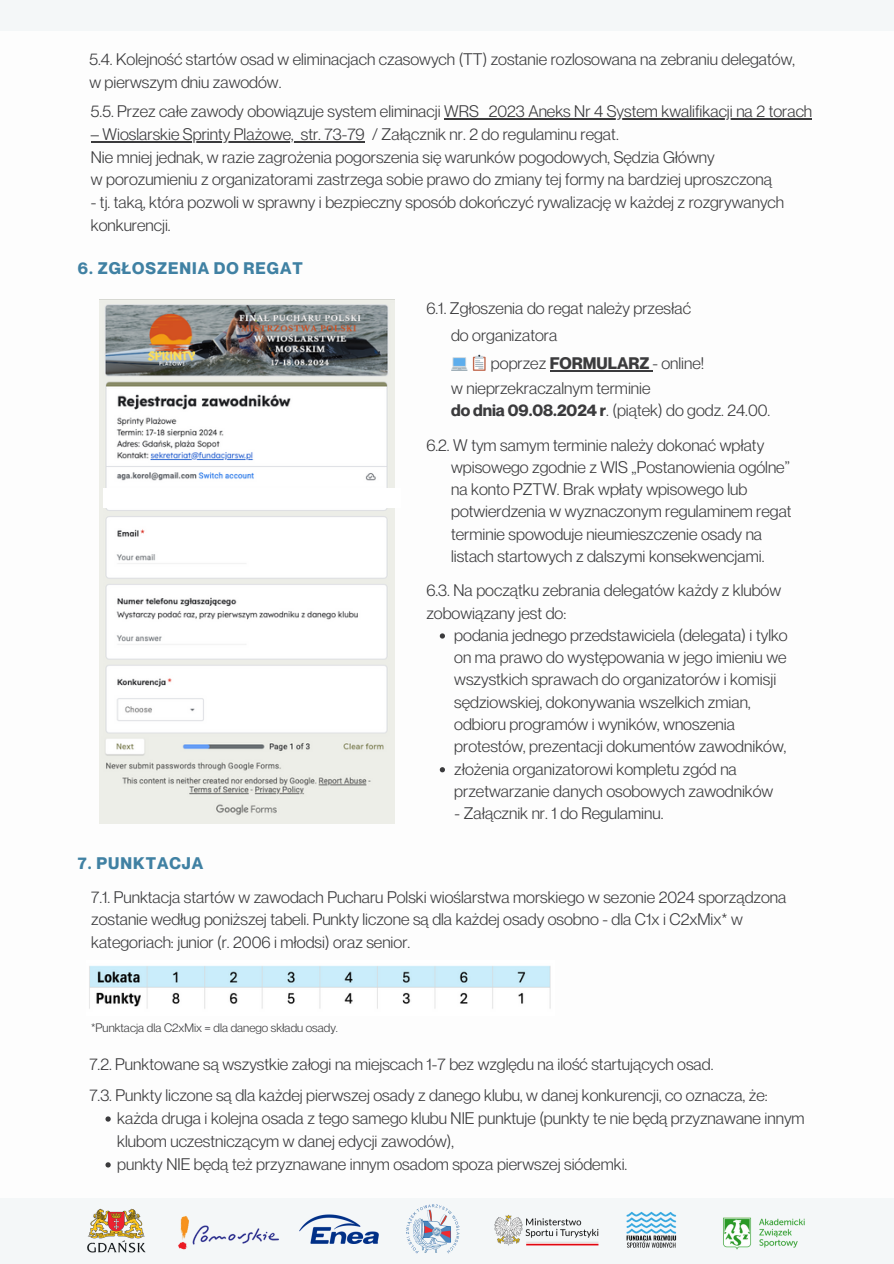
<style>
.page{position:relative;width:894px;height:1264px;background:#fff}
.page>*{position:absolute;margin:0;border:0;box-sizing:border-box;transform-origin:0 0}
.t1{font:700 16.5px "Neue Montreal";letter-spacing:.06em;color:#4081a3}
.t2{font:16.35px/22.4px "Neue Montreal";color:#3b3b3d}
.t3{font:12px "Neue Montreal";color:#3b3b3d}
.s1{font-weight:700}
</style>
<div class="page">
<div style="left:0;top:0;width:893px;height:30px;background:#f4f7f8"></div>
<div style="left:0;top:1197px;width:893px;height:66px;background:#f4f7f8"></div>
<img style="left:723px;top:1217px;width:82px;height:33px">
<img style="left:87px;top:1208px;width:59px;height:45px">
<img style="left:178px;top:1216px;width:101px;height:34px">
<img style="left:494px;top:1215px;width:105px;height:31px">
<img style="left:406px;top:1204px;width:54px;height:50px">
<img style="left:626px;top:1211px;width:51px;height:37px">
<img style="left:300px;top:1214px;width:78px;height:29px">
<img style="left:99px;top:299px;width:295px;height:524px">
<img style="left:103px;top:488px;width:291px;height:19px">
<hr style="left:549px;top:370px;width:103px;height:2px;background:#3b3b3d">
<svg style="left:439px;top:633px;width:6px;height:5px"></svg>
<svg style="left:439px;top:767px;width:6px;height:5px"></svg>
<hr style="left:444px;top:118px;width:368px;height:2px;background:#3b3b3d">
<hr style="left:91px;top:141px;width:203px;height:1px;background:#3b3b3d">
<hr style="left:301px;top:141px;width:63px;height:1px;background:#3b3b3d">
<img style="left:89px;top:965px;width:462px;height:44px">
<svg style="left:105px;top:1116px;width:6px;height:5px"></svg>
<svg style="left:105px;top:1162px;width:6px;height:5px"></svg>
<p class="t2" style="left:89px;top:48px;width:707px">5.4. Kolejność startów osad w eliminacjach czasowych (TT) zostanie rozlosowana na zebraniu delegatów, w pierwszym dniu zawodów.</p>
<h2 class="t2" style="left:91px;top:100px;width:722px">5.5. Przez całe zawody obowiązuje system eliminacji WRS _2023 Aneks Nr 4 System kwalifikacji na 2 torach</h2>
<p class="t2" style="left:91px;top:123px;width:682px">– Wioslarskie Sprinty Plażowe, str. 73-79 / Załącznik nr. 2 do regulaminu regat.<br>Nie mniej jednak, w razie zagrożenia pogorszenia się warunków pogodowych, Sędzia Główny<br>w porozumieniu z organizatorami zastrzega sobie prawo do zmiany tej formy na bardziej uproszczoną</p>
<p class="t2" style="left:91px;top:191px;width:694px">- tj. taką, która pozwoli w sprawny i bezpieczny sposób dokończyć rywalizację w każdej z rozgrywanych konkurencji.</p>
<h2 class="t1" style="left:78px;top:258px;width:226px">6. ZGŁOSZENIA DO REGAT</h2>
<p class="t2" style="left:426px;top:296px;width:266px">6.1. Zgłoszenia do regat należy przesłać</p>
<p class="t2" style="left:451px;top:324px;width:108px">do organizatora</p>
<p class="t2" style="left:491px;top:351px;width:215px">poprzez <span class="s1">FORMULARZ</span> - online!</p>
<p class="t2" style="left:451px;top:377px;width:320px">w nieprzekraczalnym terminie<br><span class="s1">do dnia 09.08.2024 r</span>. (piątek) do godz. 24.00.</p>
<h2 class="t2" style="left:451px;top:433px;width:342px;text-indent:-25px">6.2. W tym samym terminie należy dokonać wpłaty wpisowego zgodnie z WIS „Postanowienia ogólne” na konto PZTW. Brak wpłaty wpisowego lub potwierdzenia w wyznaczonym regulaminem regat terminie spowoduje nieumieszczenie osady na listach startowych z dalszymi konsekwencjami.</h2>
<h2 class="t2" style="left:426px;top:579px;width:356px">6.3. Na początku zebrania delegatów każdy z klubów</h2>
<h1 class="t2" style="left:454px;top:601px;width:335px;text-indent:-28px">zobowiązany jest do:<br>podania jednego przedstawiciela (delegata) i tylko on ma prawo do występowania w jego imieniu we</h1>
<h2 class="t2" style="left:454px;top:668px;width:333px">wszystkich sprawach do organizatorów i komisji sędziowskiej, dokonywania wszelkich zmian, odbioru programów i wyników, wnoszenia protestów, prezentacji dokumentów zawodników, złożenia organizatorowi kompletu zgód na przetwarzanie danych osobowych zawodników</h2>
<p class="t2" style="left:454px;top:802px;width:210px">- Załącznik nr. 1 do Regulaminu.</p>
<p class="t1" style="left:78px;top:852px;width:127px">7. PUNKTACJA</p>
<p class="t2" style="left:91px;top:885px;width:696px">7.1. Punktacja startów w zawodach Pucharu Polski wioślarstwa morskiego w sezonie 2024 sporządzona zostanie według poniższej tabeli. Punkty liczone są dla każdej osady osobno - dla C1x i C2xMix* w kategoriach: junior (r. 2006 i młodsi) oraz senior.</p>
<p class="t3" style="left:91px;top:1020px;width:248px">*Punktacja dla C2xMix = dla danego składu osady.</p>
<p class="t2" style="left:89px;top:1052px;width:625px">7.2. Punktowane są wszystkie załogi na miejscach 1-7 bez względu na ilość startujących osad.</p>
<p class="t2" style="left:117px;top:1083px;width:688px;line-height:23px;text-indent:-28px">7.3. Punkty liczone są dla każdej pierwszej osady z danego klubu, w danej konkurencji, co oznacza, że: każda druga i kolejna osada z tego samego klubu NIE punktuje (punkty te nie będą przyznawane innym klubom uczestniczącym w danej edycji zawodów),<br>punkty NIE będą też przyznawane innym osadom spoza pierwszej siódemki.</p>
</div>
